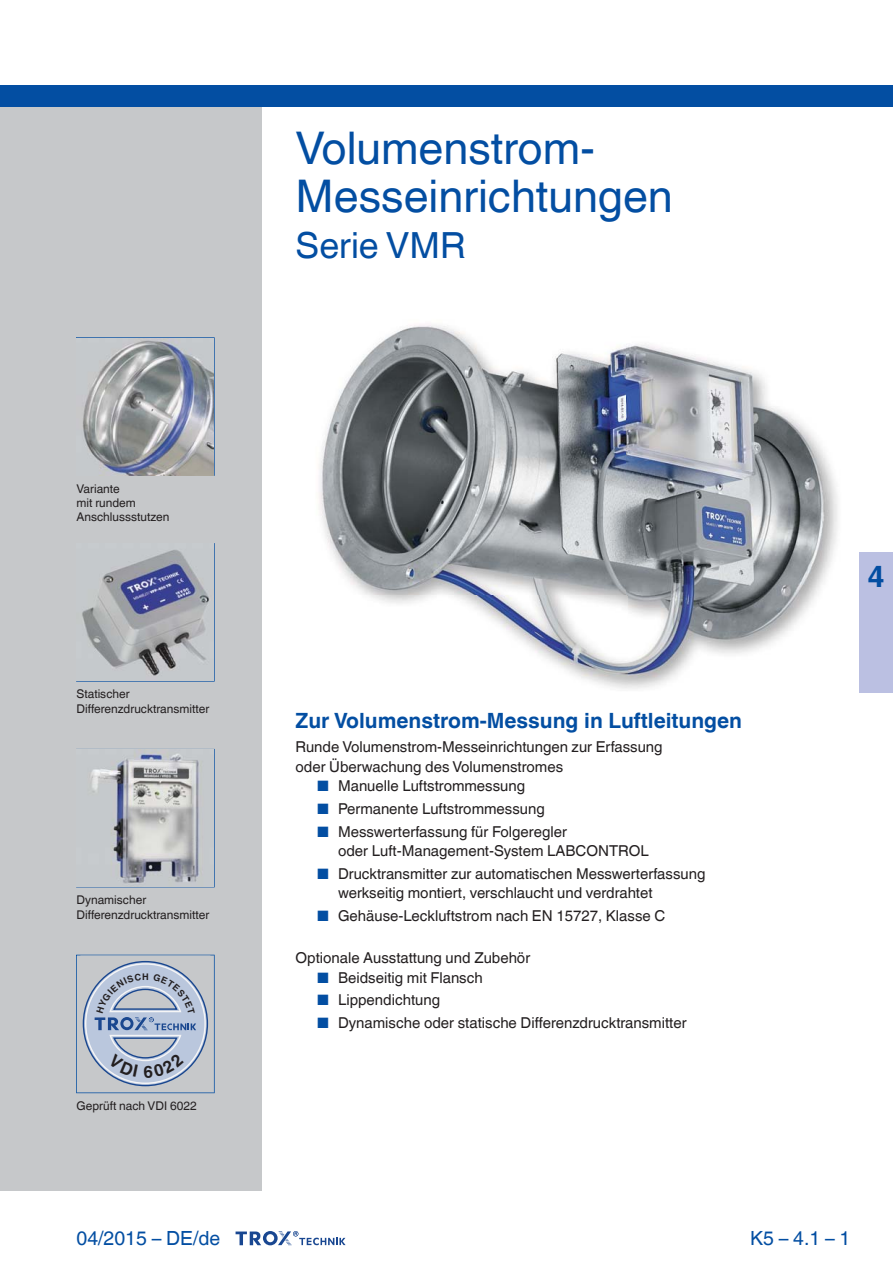
<style>
.page{position:relative;width:893px;height:1263px;background:#fff}
.page>*{position:absolute;margin:0;border:0;box-sizing:border-box;transform-origin:0 0}
.t1{font:45px/48px "TROX Helvetica";color:#034ea2}
.t2{font:36px "TROX Helvetica";color:#034ea2}
.t3{font:700 30px "TROX Helvetica";color:#034ea2}
.t4{font:700 21px "TROX Helvetica";color:#034ea2}
.t5{font:19.5px "TROX Helvetica";color:#034ea2}
.t6{font:15px/19.5px "TROX Helvetica";color:#231f20}
.t7{font:12px/14.4px "TROX Helvetica";color:#231f20}
.t8{font:700 9.15px "TROX Helvetica";color:#231f20}
.s1{color:#034ea2}
</style>
<div class="page">
<div style="left:0;top:106px;width:261px;height:1084px;background:#c6c8ca"></div>
<div style="left:0;top:85px;width:893px;height:21px;background:#034ea2"></div>
<svg style="left:76px;top:337px;width:139px;height:139px"></svg>
<img style="left:77px;top:338px;width:137px;height:137px">
<svg style="left:76px;top:543px;width:139px;height:139px"></svg>
<img style="left:77px;top:544px;width:137px;height:137px">
<svg style="left:214px;top:749px;width:1px;height:138px"></svg>
<img style="left:91px;top:753px;width:108px;height:131px">
<svg style="left:236px;top:1231px;width:110px;height:15px"></svg>
<img style="left:319px;top:325px;width:519px;height:364px">
<div style="left:859px;top:553px;width:34px;height:140px;background:#bbc0e2"></div>
<svg style="left:76px;top:955px;width:139px;height:138px"></svg>
<h1 class="t1" style="left:295px;top:120px;width:379px">Volumenstrom-<br>Messeinrich tungen</h1>
<h2 class="t2" style="left:295px;top:215px;width:172px">Serie VMR</h2>
<p class="t7" style="left:76px;top:480px;width:94px">Variante<br>mit rundem<br>Anschlussstutzen</p>
<p class="t7" style="left:76px;top:686px;width:134px">Statischer<br>Differenzdrucktransmitter</p>
<p class="t7" style="left:76px;top:891px;width:134px">Dynamischer<br>Differenz drucktransmitter</p>
<p class="t8" style="left:142px;top:969px;width:8px">H</p>
<p class="t7" style="left:76px;top:1097px;width:122px">Geprüft nach VDI 6022</p>
<h3 class="t5" style="left:76px;top:1222px;width:145px">04/2015 – DE/de</h3>
<h3 class="t4" style="left:295px;top:703px;width:448px">Zur Volumenstrom-Messung in Luftleitungen</h3>
<p class="t6" style="left:295px;top:736px;width:369px">Runde Volumenstrom-Messeinrichtungen zur Erfassung oder Überwachung des Volumenstromes</p>
<p class="t6" style="left:317px;top:775px;width:210px"><span class="s1">■</span> Manuelle Luftstrommessung</p>
<p class="t6" style="left:317px;top:797px;width:229px"><span class="s1">■</span> Permanente Luftstrommessung</p>
<p class="t6" style="left:338px;top:820px;width:312px;text-indent:-21px"><span class="s1">■</span> Messwerterfassung für Folgeregler<br>oder Luft-Management-System LABCONTROL</p>
<p class="t6" style="left:338px;top:862px;width:369px;text-indent:-21px"><span class="s1">■</span> Drucktransmitter zur automatischen Messwerterfassung werkseitig montiert, verschlaucht und verdrahtet</p>
<p class="t6" style="left:317px;top:905px;width:350px"><span class="s1">■</span> Gehäuse-Leckluftstrom nach EN 15727, Klasse C</p>
<p class="t6" style="left:295px;top:947px;width:236px">Optionale Ausstattung und Zubehör</p>
<p class="t6" style="left:317px;top:966px;width:167px"><span class="s1">■</span> Beidseitig mit Flansch</p>
<p class="t6" style="left:317px;top:989px;width:125px"><span class="s1">■</span> Lippendichtung</p>
<p class="t6" style="left:317px;top:1012px;width:371px"><span class="s1">■</span> Dynamische oder statische Differenzdrucktransmitter</p>
<h3 class="t3" style="left:867px;top:552px;width:19px">4</h3>
<h3 class="t5" style="left:750px;top:1222px;width:102px">K 5 – 4.1 – 1</h3>
</div>
